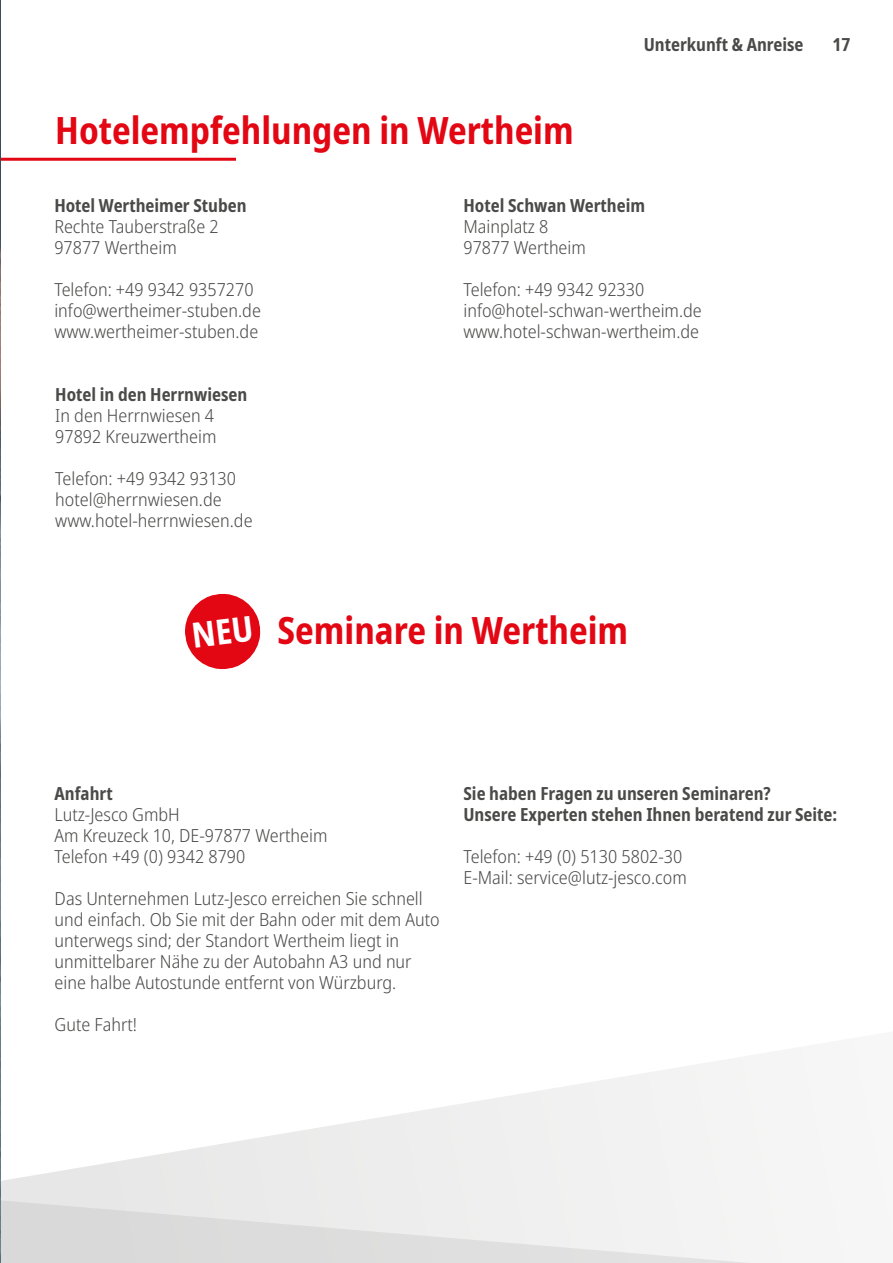
<style>
.page{position:relative;width:893px;height:1263px;background:#fff}
.page>*{position:absolute;margin:0;border:0;box-sizing:border-box;transform-origin:0 0}
.t1{font:700 condensed 37.5px "Noto Sans";color:#e30613}
.t2{font:300 semi-condensed 18px/21px "Noto Sans";color:#4a4a49}
.t3{font:700 condensed 18px/21px "Noto Sans";color:#4a4a49}
</style>
<div class="page">
<svg style="left:337px;top:1057px;width:422px;height:68px"></svg>
<svg style="left:1px;top:1125px;width:786px;height:138px"></svg>
<hr style="left:0;top:158px;width:236px;height:3px;background:#e30613">
<img style="left:0;top:0;width:1px;height:1263px">
<svg style="left:185px;top:593px;width:76px;height:77px"></svg>
<h1 class="t1" style="left:55px;top:103px;width:520px">Hotelempfehlungen in Wertheim</h1>
<p class="t3" style="left:644px;top:34px;width:161px">Unterkunft &amp; Anreise</p>
<p class="t3" style="left:54px;top:195px;width:194px">Hotel Wertheimer Stuben</p>
<p class="t2" style="left:54px;top:216px;width:166px">Rechte Tauberstraße 2<br>97877 Wertheim</p>
<p class="t2" style="left:54px;top:279px;width:208px">Telefon: +49 9342 9357270 info@wertheimer-stuben.de www.wertheimer-stuben.de</p>
<p class="t3" style="left:55px;top:384px;width:193px">Hotel in den Herrnwiesen</p>
<p class="t2" style="left:55px;top:405px;width:163px">In den Herrnwiesen 4<br>97892 Kreuzwertheim</p>
<p class="t2" style="left:55px;top:468px;width:199px">Telefon: +49 9342 93130 hotel@herrnwiesen.de www.hotel-herrnwiesen.de</p>
<p class="t3" style="left:463px;top:195px;width:183px">Hotel Schwan Wertheim</p>
<p class="t2" style="left:463px;top:216px;width:124px">Mainplatz 8<br>97877 Wertheim</p>
<p class="t2" style="left:463px;top:279px;width:240px">Telefon: +49 9342 92330 info@hotel-schwan-wertheim.de www.hotel-schwan-wertheim.de</p>
<p class="t3" style="left:832px;top:34px;width:19px">17</p>
<h1 class="t1" style="left:277px;top:603px;width:352px">Seminare in Wertheim</h1>
<p class="t3" style="left:55px;top:783px;width:60px">Anfahrt</p>
<p class="t2" style="left:55px;top:804px;width:274px">Lutz-Jesco GmbH<br>Am Kreuzeck 10, DE-97877 Wertheim<br>Telefon +49 (0) 9342 8790</p>
<p class="t2" style="left:55px;top:888px;width:387px">Das Unternehmen Lutz-Jesco erreichen Sie schnell und einfach. Ob Sie mit der Bahn oder mit dem Auto unterwegs sind; der Standort Wertheim liegt in unmittelbarer Nähe zu der Autobahn A3 und nur eine halbe Autostunde entfernt von Würzburg.</p>
<p class="t2" style="left:55px;top:1014px;width:84px">Gute Fahrt!</p>
<p class="t3" style="left:463px;top:783px;width:375px">Sie haben Fragen zu unseren Seminaren?<br>Unsere Experten stehen Ihnen beratend zur Seite:</p>
<p class="t2" style="left:463px;top:846px;width:225px">Telefon: +49 (0) 5130 5802-30<br>E-Mail: service@lutz-jesco.com</p>
</div>
